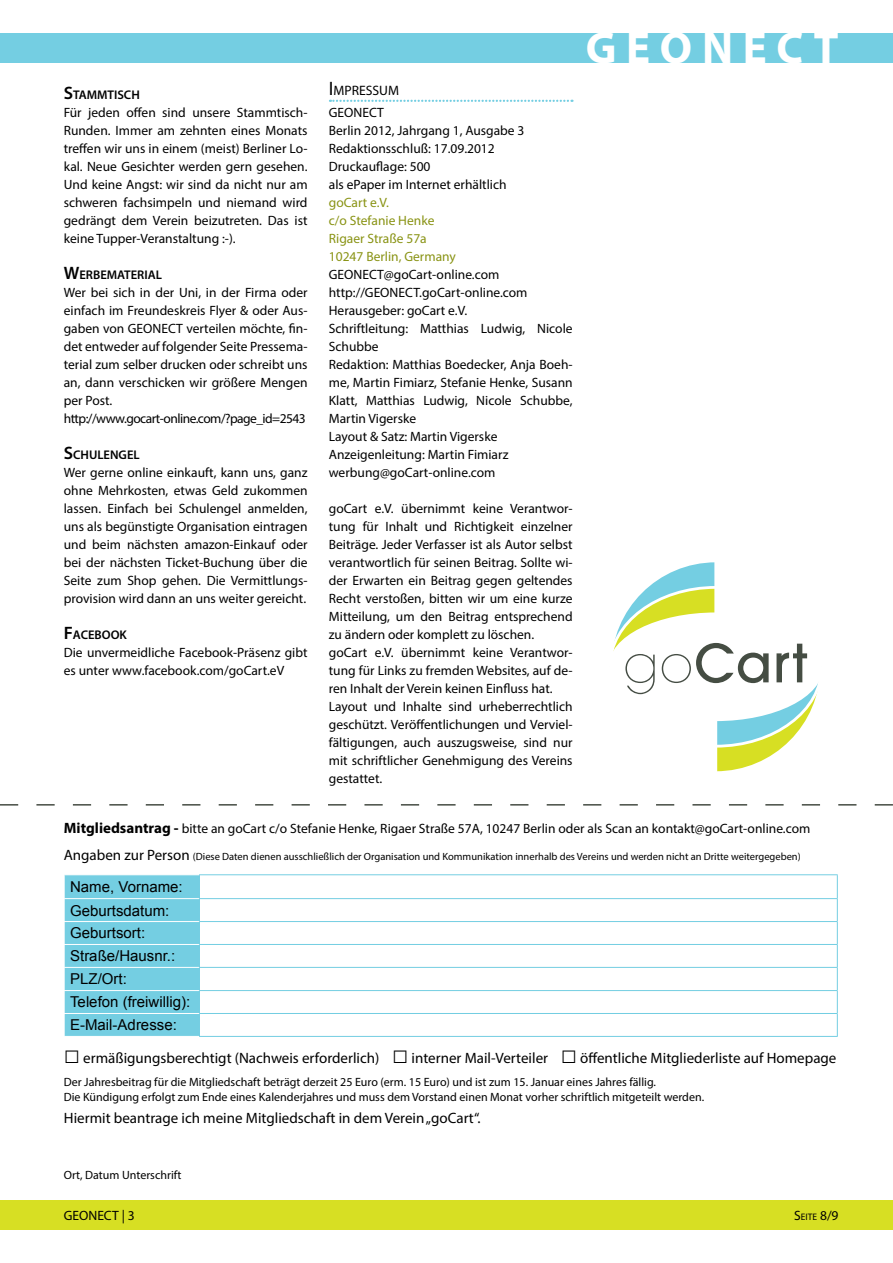
<style>
.page{position:relative;width:893px;height:1263px;background:#fff}
.page>*{position:absolute;margin:0;border:0;box-sizing:border-box;transform-origin:0 0}
.t1{font:700 45.15px "Myriad Pro";letter-spacing:.215em;color:#fff}
.t2{font:15px "Myriad Pro";color:#000}
.t3{font:15px/23.1px "Arial";color:#000}
.t4{font:13.65px "Myriad Pro";color:#000}
.t5{font:13.5px/18px "Myriad Pro";color:#000}
.t6{font:13.5px/18px "Myriad Pro";color:#899314}
.t7{font:13.5px "Myriad Pro";color:#000}
.t8{font:600 12.6px "Myriad Pro";color:#000}
.t9{font:12px/14.4px "Myriad Pro";color:#000}
.t10{font:10.5px "Myriad Pro";color:#000}
.s1{font-size:18px}
.s2{font-size:19.5px}
.s3{font-weight:700;font-size:15px}
.s4{font-size:15px}
.s5{font-family:"Arial";font-size:27px}
.s6{font-size:9.45px}
</style>
<div class="page">
<svg style="left:0;top:804px;width:893px;height:1px"></svg>
<div style="left:0;top:1200px;width:893px;height:30px;background:#d7df23"></div>
<div style="left:0;top:33px;width:893px;height:30px;background:#74cee2"></div>
<svg style="left:330px;top:100px;width:242px;height:2px"></svg>
<svg style="left:200px;top:875px;width:637px;height:161px"></svg>
<hr style="left:200px;top:898px;width:637px;height:1px;background:#73cee2">
<hr style="left:200px;top:921px;width:637px;height:1px;background:#73cee2">
<hr style="left:200px;top:944px;width:637px;height:1px;background:#73cee2">
<hr style="left:200px;top:967px;width:637px;height:1px;background:#73cee2">
<hr style="left:200px;top:990px;width:637px;height:1px;background:#73cee2">
<hr style="left:200px;top:1013px;width:637px;height:1px;background:#73cee2">
<hr style="left:199px;top:874px;width:639px;height:1px;background:#74cee2">
<svg style="left:64px;top:875px;width:136px;height:161px;background:#7ad0e3"></svg>
<svg style="left:837px;top:875px;width:1px;height:161px"></svg>
<hr style="left:199px;top:1036px;width:639px;height:1px;background:#74cee2">
<svg style="left:613px;top:562px;width:205px;height:210px"></svg>
<p class="t8" style="left:64px;top:87px;width:78px"><span class="s1">S</span>TAMMTISCH</p>
<p class="t5" style="left:64px;top:103px;width:245px;text-align:justify">Für jeden offen sind unsere Stammtisch-Runden. Immer am zehnten eines Monats treffen wir uns in einem (meist) Berliner Lo&shy;kal. Neue Gesichter werden gern gesehen.<br>Und keine Angst: wir sind da nicht nur am schweren fachsimpeln und niemand wird gedrängt dem Verein beizutreten. Das ist keine Tupper-Veranstaltung :-).</p>
<p class="t8" style="left:64px;top:267px;width:100px"><span class="s1">W</span>ERBEMATERIAL</p>
<p class="t5" style="left:64px;top:283px;width:245px">Wer bei sich in der Uni, in der Firma oder einfach im Freundeskreis Flyer &amp; oder Aus&shy;gaben von GEONECT verteilen möchte, fin&shy;det entweder auf folgender Seite Pressema&shy;terial zum selber drucken oder schreibt uns an, dann verschicken wir größere Mengen per Post. http://www.gocart-online.com/?page_id=2543</p>
<p class="t8" style="left:64px;top:447px;width:77px"><span class="s1">S</span>CHULENGEL</p>
<p class="t5" style="left:64px;top:463px;width:245px;text-align:justify">Wer gerne online einkauft, kann uns, ganz ohne Mehrkosten, etwas Geld zukommen lassen. Einfach bei Schulengel anmelden, uns als begünstigte Organisation eintragen und beim nächsten amazon-Einkauf oder bei der nächsten Ticket-Buchung über die Seite zum Shop gehen. Die Vermittlungs&shy;provision wird dann an uns weiter gereicht.</p>
<p class="t8" style="left:64px;top:627px;width:65px"><span class="s1">F</span>ACEBOOK</p>
<p class="t5" style="left:64px;top:643px;width:245px">Die unvermeidliche Facebook-Präsenz gibt es unter www.facebook.com/goCart.eV</p>
<p class="t4" style="left:329px;top:82px;width:70px"><span class="s2">I</span>MPRESSUM</p>
<p class="t5" style="left:329px;top:103px;width:197px">GEONECT<br>Berlin 2012, Jahrgang 1, Ausgabe 3<br>Redaktionsschluß: 17.09.2012<br>Druckauflage: 500<br>als ePaper im Internet erhältlich</p>
<p class="t6" style="left:329px;top:193px;width:129px">goCart e.V.<br>c/o Stefanie Henke<br>Rigaer Straße 57a<br>10247 Berlin, Germany</p>
<p class="t5" style="left:329px;top:265px;width:245px">GEONECT@goCart-online.com http://GEONECT.goCart-online.com<br>Herausgeber: goCart e.V.<br>Schriftleitung: Matthias Ludwig, Nicole<br>Schubbe<br>Redaktion: Matthias Boedecker, Anja Boeh&shy;me, Martin Fimiarz, Stefanie Henke, Susann<br>Klatt, Matthias Ludwig, Nicole Schubbe,<br>Martin Vigerske<br>Layout &amp; Satz: Martin Vigerske<br>Anzeigenleitung: Martin Fimiarz werbung@goCart-online.com</p>
<p class="t5" style="left:329px;top:499px;width:245px">goCart e.V. übernimmt keine Verantwor&shy;tung für Inhalt und Richtigkeit einzelner Beiträge. Jeder Verfasser ist als Autor selbst verantwortlich für seinen Beitrag. Sollte wi&shy;der Erwarten ein Beitrag gegen geltendes Recht verstoßen, bitten wir um eine kurze Mitteilung, um den Beitrag entsprechend zu ändern oder komplett zu löschen. goCart e.V. übernimmt keine Verantwor&shy;tung für Links zu fremden Websites, auf de&shy;ren Inhalt der Verein keinen Einfluss hat.<br>Layout und Inhalte sind urheberrechtlich geschützt. Veröffentlichungen und Verviel&shy;fältigungen, auch auszugsweise, sind nur mit schriftlicher Genehmigung des Vereins gestattet.</p>
<h1 class="t1" style="left:586px;top:19px;width:254px">GEONECT</h1>
<p class="t5" style="left:64px;top:820px;width:748px"><span class="s3">Mitgliedsantrag -</span> bitte an goCart c/o Stefanie Henke, Rigaer Straße 57A, 10247 Berlin oder als Scan an kontakt@goCart-online.com</p>
<p class="t10" style="left:64px;top:850px;width:738px"><span class="s4">Angaben zur Person</span> (Diese Daten dienen ausschließlich der Organisation und Kommunikation innerhalb des Vereins und werden nicht an Dritte weitergegeben)</p>
<p class="t3" style="left:70px;top:875px;width:122px">Name, Vorname:<br>Geburtsdatum:<br>Geburtsort:<br>Straße/Hausnr.:<br>PLZ/Ort:<br>Telefon (freiwillig):<br>E-Mail-Adresse:</p>
<p class="t2" style="left:64px;top:1049px;width:774px"><span class="s5">□</span> ermäßigungsberechtigt (Nachweis erforderlich) <span class="s5">□</span> interner Mail-Verteiler <span class="s5">□</span> öffentliche Mitgliederliste auf Homepage</p>
<p class="t9" style="left:64px;top:1075px;width:642px">Der Jahresbeitrag für die Mitgliedschaft beträgt derzeit 25 Euro (erm. 15 Euro) und ist zum 15. Januar eines Jahres fällig.<br>Die Kündigung erfolgt zum Ende eines Kalenderjahres und muss dem Vorstand einen Monat vorher schriftlich mitgeteilt werden.</p>
<p class="t2" style="left:64px;top:1108px;width:418px">Hiermit beantrage ich meine Mitgliedschaft in dem Verein „goCart“.</p>
<p class="t9" style="left:64px;top:1167px;width:119px">Ort, Datum Unterschrift</p>
<p class="t7" style="left:64px;top:1207px;width:72px">GEONECT | 3</p>
<p class="t7" style="left:794px;top:1207px;width:46px">S<span class="s6">EITE</span> 8/9</p>
</div>
